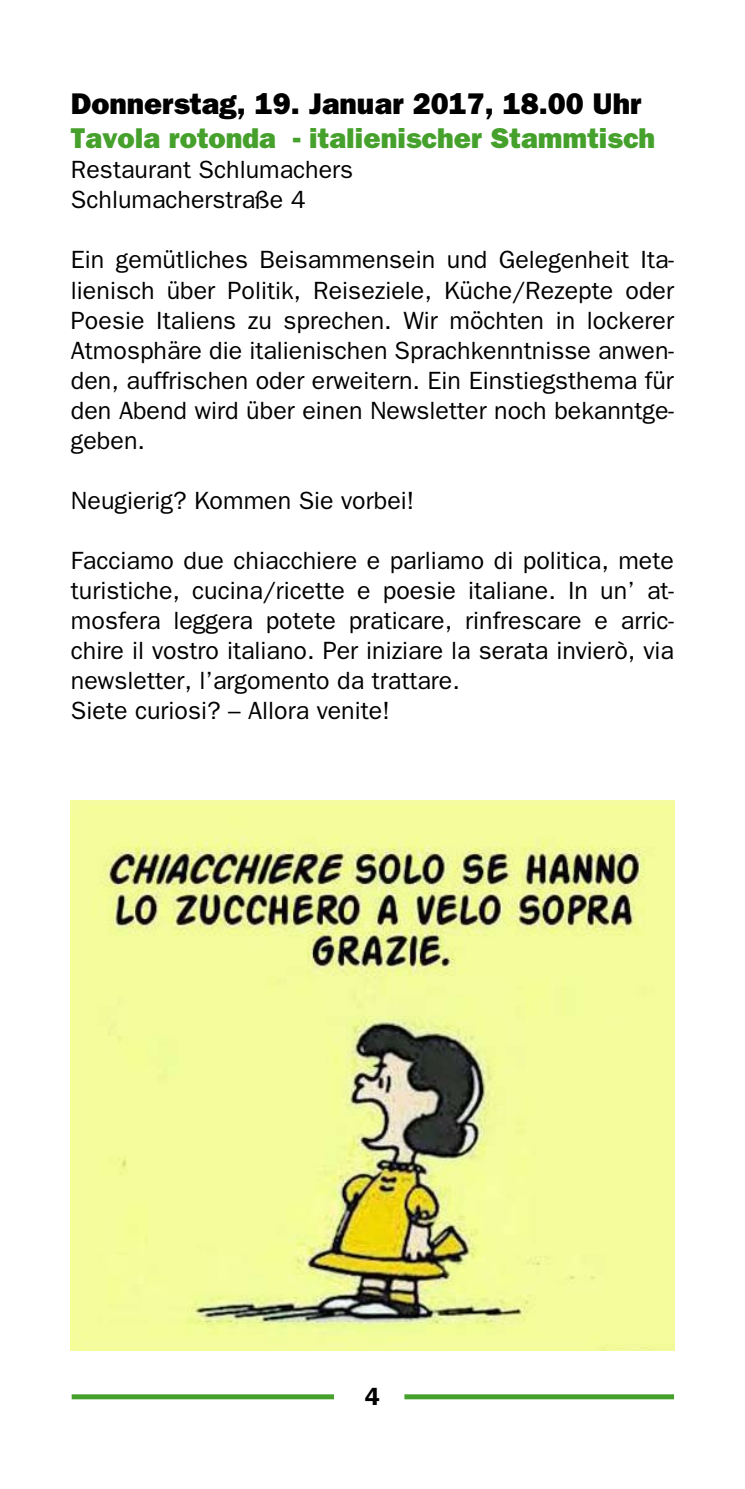
<style>
.page{position:relative;width:745px;height:1489px;background:#fff}
.page>*{position:absolute;margin:0;border:0;box-sizing:border-box;transform-origin:0 0}
.t1{font:800 30px "Franklin Gothic";color:#000}
.t2{font:800 28.75px "Franklin Gothic";color:#45a12b}
.t3{font:25px/30px "Franklin Gothic";color:#000}
.t4{font:600 25px "Franklin Gothic";color:#000}
</style>
<div class="page">
<div style="left:72px;top:1394px;width:262px;height:5px;background:#45a12b"></div>
<div style="left:404px;top:1394px;width:269px;height:5px;background:#45a12b"></div>
<img style="left:71px;top:800px;width:602px;height:550px">
<p class="t1" style="left:71px;top:86px;width:572px">Donnerstag, 19. Januar 2017, 18.00 Uhr</p>
<p class="t2" style="left:71px;top:122px;width:585px">Tavola rotonda - italienischer Stammtisch</p>
<p class="t3" style="left:71px;top:154px;width:283px">Restaurant Schlumachers<br>Schlumacherstraße 4</p>
<p class="t3" style="left:71px;top:244px;width:604px;text-align:justify">Ein gemütliches Beisammensein und Gelegenheit Ita&shy;lienisch über Politik, Reiseziele, Küche/Rezepte oder Poesie Italiens zu sprechen. Wir möchten in lockerer Atmosphäre die italienischen Sprachkenntnisse anwen&shy;den, auffrischen oder erweitern. Ein Einstiegsthema für den Abend wird über einen Newsletter noch bekanntge&shy;geben.</p>
<p class="t3" style="left:71px;top:484px;width:344px">Neugierig? Kommen Sie vorbei!</p>
<p class="t3" style="left:71px;top:544px;width:604px">Facciamo due chiacchiere e parliamo di politica, mete turistiche, cucina/ricette e poesie italiane. In un’ at&shy;mosfera leggera potete praticare, rinfrescare e arric&shy;chire il vostro italiano. Per iniziare la serata invierò, via newsletter, l’argomento da trattare.<br>Siete curiosi? – Allora venite!</p>
<p class="t4" style="left:365px;top:1381px;width:16px">4</p>
</div>
